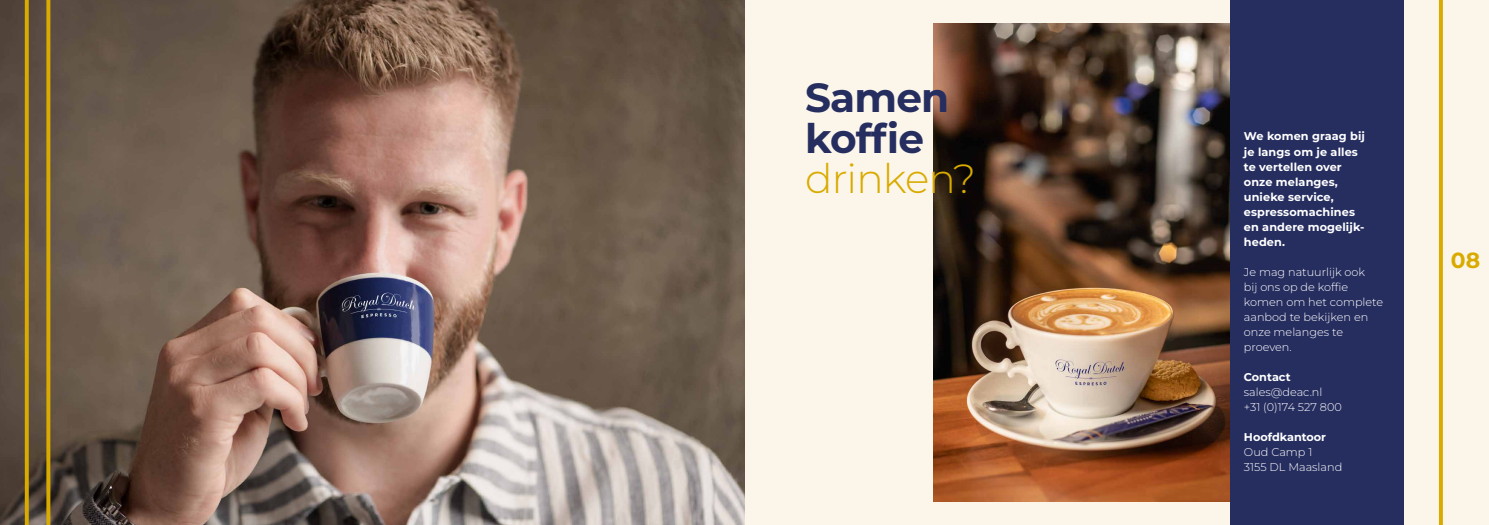
<style>
.page{position:relative;width:1489px;height:525px;background:#fff}
.page>*{position:absolute;margin:0;border:0;box-sizing:border-box;transform-origin:0 0}
.t1{font:700 40.62px/40.6px "Montserrat";letter-spacing:-.02em;color:#262e60}
.t2{font:100 40.62px "Montserrat";letter-spacing:-.02em;color:#d9ab00}
.t3{font:700 21.88px "Montserrat";color:#d9ab00}
.t4{font:100 11.25px/15px "Montserrat";color:#fff}
.t5{font:700 11.25px/15px "Montserrat";letter-spacing:.01em;color:#fff}
</style>
<div class="page">
<div style="left:745px;top:0;width:743px;height:524px;background:#fcf6ea"></div>
<img style="left:933px;top:24px;width:296px;height:477px">
<div style="left:1229px;top:0;width:174px;height:524px;background:#262e60"></div>
<img style="left:0;top:0;width:744px;height:524px">
<svg style="left:25px;top:0;width:4px;height:524px;background:#d1a503"></svg>
<svg style="left:46px;top:0;width:4px;height:524px;background:#cca106"></svg>
<svg style="left:1438px;top:0;width:4px;height:524px;fill:#d9ab00"></svg>
<h1 class="t1" style="left:805px;top:76px;width:146px">Samen koffie</h1>
<h1 class="t2" style="left:805px;top:152px;width:172px">drinken?</h1>
<p class="t5" style="left:1243px;top:129px;width:122px">We komen graag bij je langs om je alles te vertellen over onze melanges, unieke service, espressomachines en andere mogelijk&shy;heden.</p>
<p class="t4" style="left:1243px;top:264px;width:141px">Je mag natuurlijk ook<br>bij ons op de koffie komen om het complete aanbod te bekijken en onze melanges te proeven.</p>
<p class="t5" style="left:1243px;top:368px;width:48px">Contact</p>
<p class="t4" style="left:1243px;top:383px;width:99px">sales@deac.nl<br>+31 (0)174 527 800</p>
<p class="t5" style="left:1243px;top:428px;width:84px">Hoofdkantoor</p>
<p class="t4" style="left:1243px;top:443px;width:100px">Oud Camp 1<br>3155 DL Maasland</p>
<h2 class="t3" style="left:1450px;top:245px;width:31px">08</h2>
</div>
